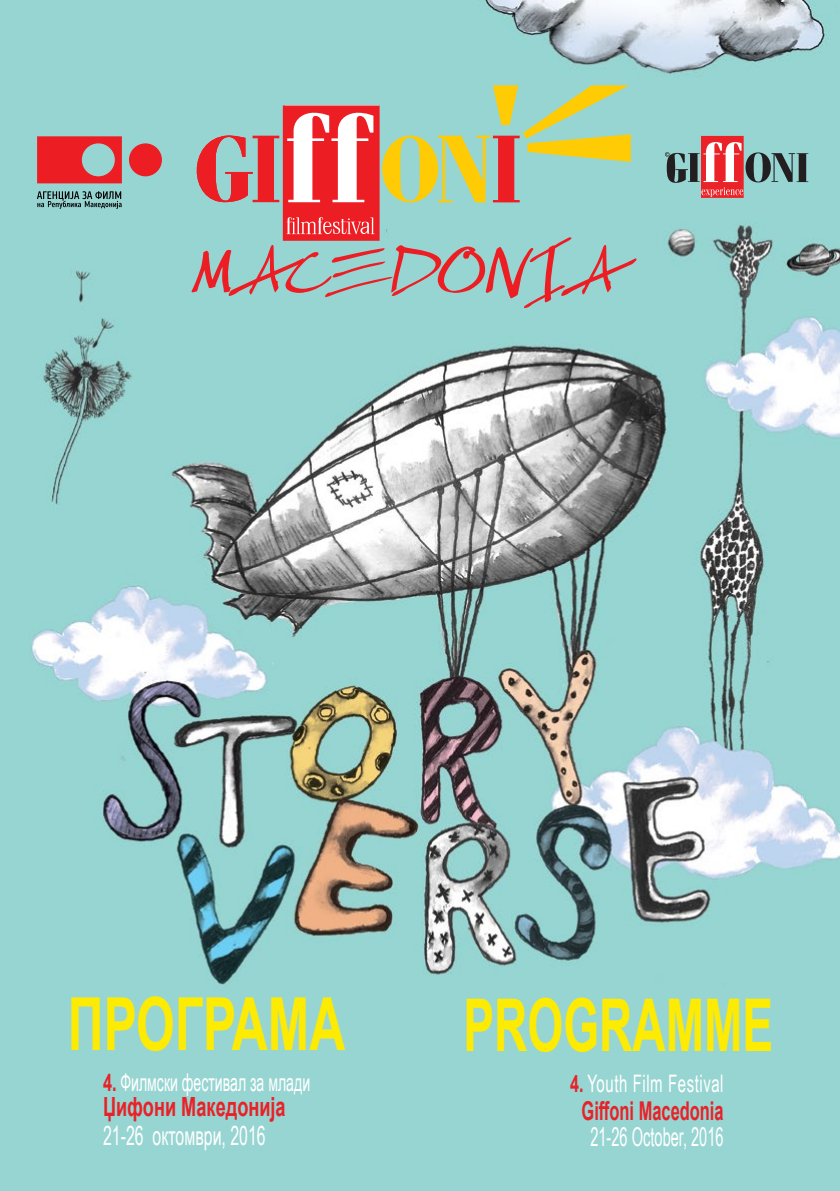
<style>
.page{position:relative;width:840px;height:1191px;background:#fff}
.page>*{position:absolute;margin:0;border:0;box-sizing:border-box;transform-origin:0 0}
.t1{font:82.6px "Especial Kay";color:#ed1d24;scale:1.2 1}
.t2{font:700 73.2px "Arial";color:#fdeb04;scale:.68 1}
.t3{font:700 72.6px "Arial";color:#fdeb04;scale:.63 1}
.t4{font:26.4px "Arial Narrow";color:#fff;scale:.73 1}
.t5{font:700 26.4px "Arial";color:#e72228;scale:.69 1}
.t6{font:26px "Arial Narrow";color:#fff;scale:.69 1}
.t7{font:700 26px "Arial";color:#e72228;scale:.63 1}
.t8{font:24.6px "Arial Narrow";color:#fff;scale:.7 1}
.t9{font:24px "Arial Narrow";letter-spacing:.03em;color:#fff;scale:.76 1}
.s1{font-family:"Arial";font-weight:700;color:#e72228}
</style>
<div class="page">
<img style="left:0;top:0;width:839px;height:1191px">
<svg style="left:189px;top:85px;width:441px;height:156px;background:#b8b39e"></svg>
<svg style="left:664px;top:136px;width:143px;height:62px;background:#9e9595"></svg>
<svg style="left:37px;top:191px;width:85px;height:17px"></svg>
<svg style="left:37px;top:136px;width:85px;height:47px;background:#d9454a"></svg>
<div style="left:129px;top:143px;width:33px;height:33px;background:#ed1d24;border-radius:50%"></div>
<h1 class="t1" style="left:190px;top:237px;width:363px">MACEDONI A</h1>
<h2 class="t2" style="left:68px;top:973px;width:409px">ПРОГРАМА</h2>
<p class="t8" style="left:103px;top:1063px;width:297px"><span class="s1">4.</span> Филмски фестивал за млади</p>
<p class="t5" style="left:103px;top:1087px;width:266px">Џифони Македонија</p>
<p class="t4" style="left:103px;top:1116px;width:224px">21-26 октомври, 2016</p>
<h3 class="t3" style="left:463px;top:974px;width:493px">PROGRAMME</h3>
<p class="t9" style="left:569px;top:1065px;width:203px"><span class="s1">4.</span> Youth Film Festival</p>
<p class="t7" style="left:581px;top:1092px;width:227px">Giffoni Macedonia</p>
<p class="t6" style="left:590px;top:1117px;width:194px">21-26 October, 2016</p>
</div>
